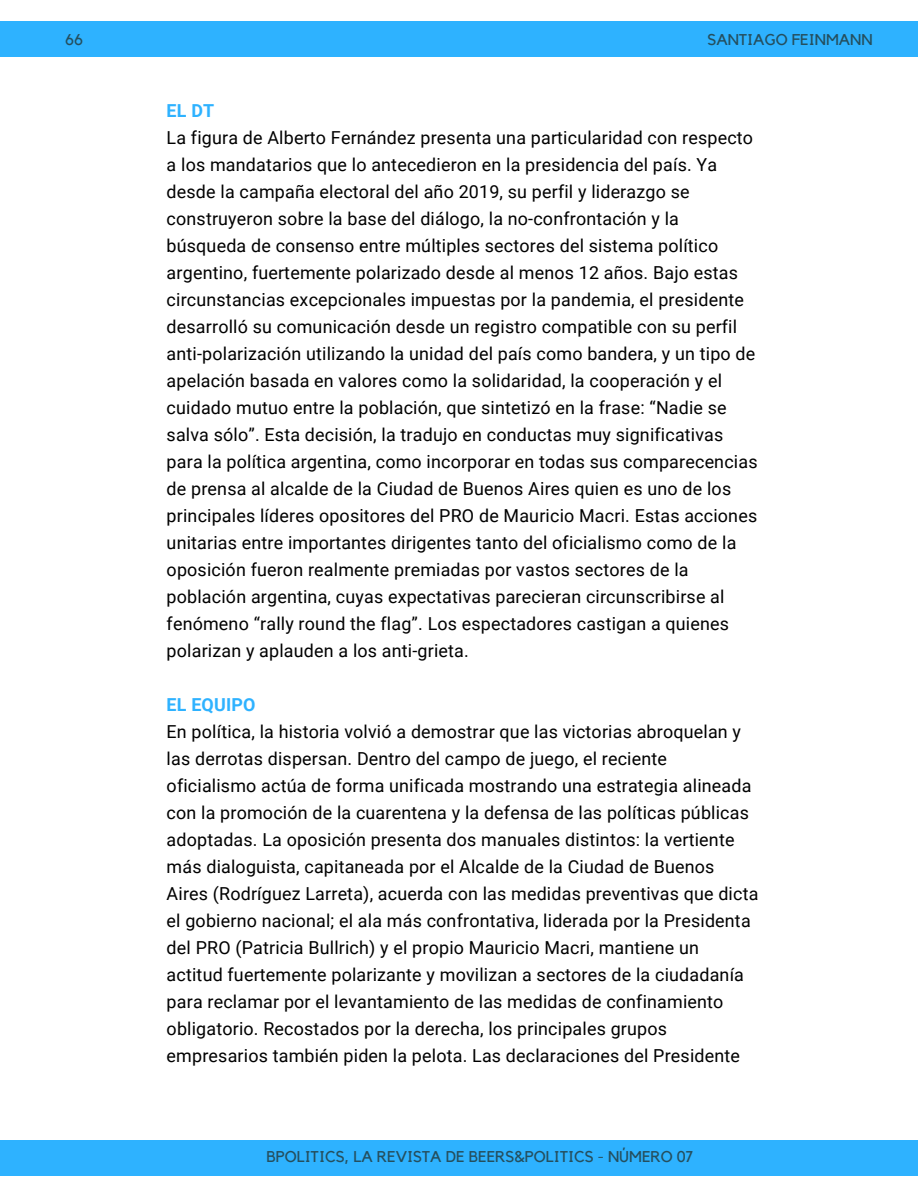
<style>
.page{position:relative;width:918px;height:1188px;background:#fff}
.page>*{position:absolute;margin:0;border:0;box-sizing:border-box;transform-origin:0 0}
.t1{font:17.85px/27px "Roboto";letter-spacing:.01em;color:#000}
.t2{font:700 17.85px "Roboto";letter-spacing:.01em;color:#2eb2ff}
.t3{font:15.6px "Kollektif";color:#254f5e}
</style>
<div class="page">
<div style="left:0;top:21px;width:918px;height:35px;background:#2eb2ff"></div>
<div style="left:0;top:1140px;width:918px;height:35px;background:#2eb2ff"></div>
<p class="t3" style="left:65px;top:33px;width:19px">66</p>
<p class="t3" style="left:707px;top:32px;width:167px">SANTIAGO FEINMANN</p>
<p class="t2" style="left:167px;top:100px;width:49px">EL DT</p>
<p class="t1" style="left:167px;top:124px;width:592px">La figura de Alberto Fernández presenta una particularidad con respecto a los mandatarios que lo antecedieron en la presidencia del país. Ya desde la campaña electoral del año 2019, su perfil y liderazgo se construyeron sobre la base del diálogo, la no-confrontación y la búsqueda de consenso entre múltiples sectores del sistema político argentino, fuertemente polarizado desde al menos 12 años. Bajo estas circunstancias excepcionales impuestas por la pandemia, el presidente desarrolló su comunicación desde un registro compatible con su perfil anti-polarización utilizando la unidad del país como bandera, y un tipo de apelación basada en valores como la solidaridad, la cooperación y el cuidado mutuo entre la población, que sintetizó en la frase: “Nadie se salva sólo”. Esta decisión, la tradujo en conductas muy significativas para la política argentina, como incorporar en todas sus comparecencias de prensa al alcalde de la Ciudad de Buenos Aires quien es uno de los principales líderes opositores del PRO de Mauricio Macri. Estas acciones unitarias entre importantes dirigentes tanto del oficialismo como de la oposición fueron realmente premiadas por vastos sectores de la población argentina, cuyas expectativas parecieran circunscribirse al fenómeno “rally round the flag”. Los espectadores castigan a quienes polarizan y aplauden a los anti-grieta.</p>
<p class="t2" style="left:167px;top:694px;width:90px">EL EQUIPO</p>
<p class="t1" style="left:167px;top:718px;width:593px">En política, la historia volvió a demostrar que las victorias abroquelan y las derrotas dispersan. Dentro del campo de juego, el reciente oficialismo actúa de forma unificada mostrando una estrategia alineada con la promoción de la cuarentena y la defensa de las políticas públicas adoptadas. La oposición presenta dos manuales distintos: la vertiente más dialoguista, capitaneada por el Alcalde de la Ciudad de Buenos Aires (Rodríguez Larreta), acuerda con las medidas preventivas que dicta el gobierno nacional; el ala más confrontativa, liderada por la Presidenta del PRO (Patricia Bullrich) y el propio Mauricio Macri, mantiene un actitud fuertemente polarizante y movilizan a sectores de la ciudadanía para reclamar por el levantamiento de las medidas de confinamiento obligatorio. Recostados por la derecha, los principales grupos empresarios también piden la pelota. Las declaraciones del Presidente</p>
<p class="t3" style="left:267px;top:1149px;width:428px">BPOLITICS, LA REVISTA DE BEERS&amp;POLITICS - NÚMERO 07</p>
</div>
